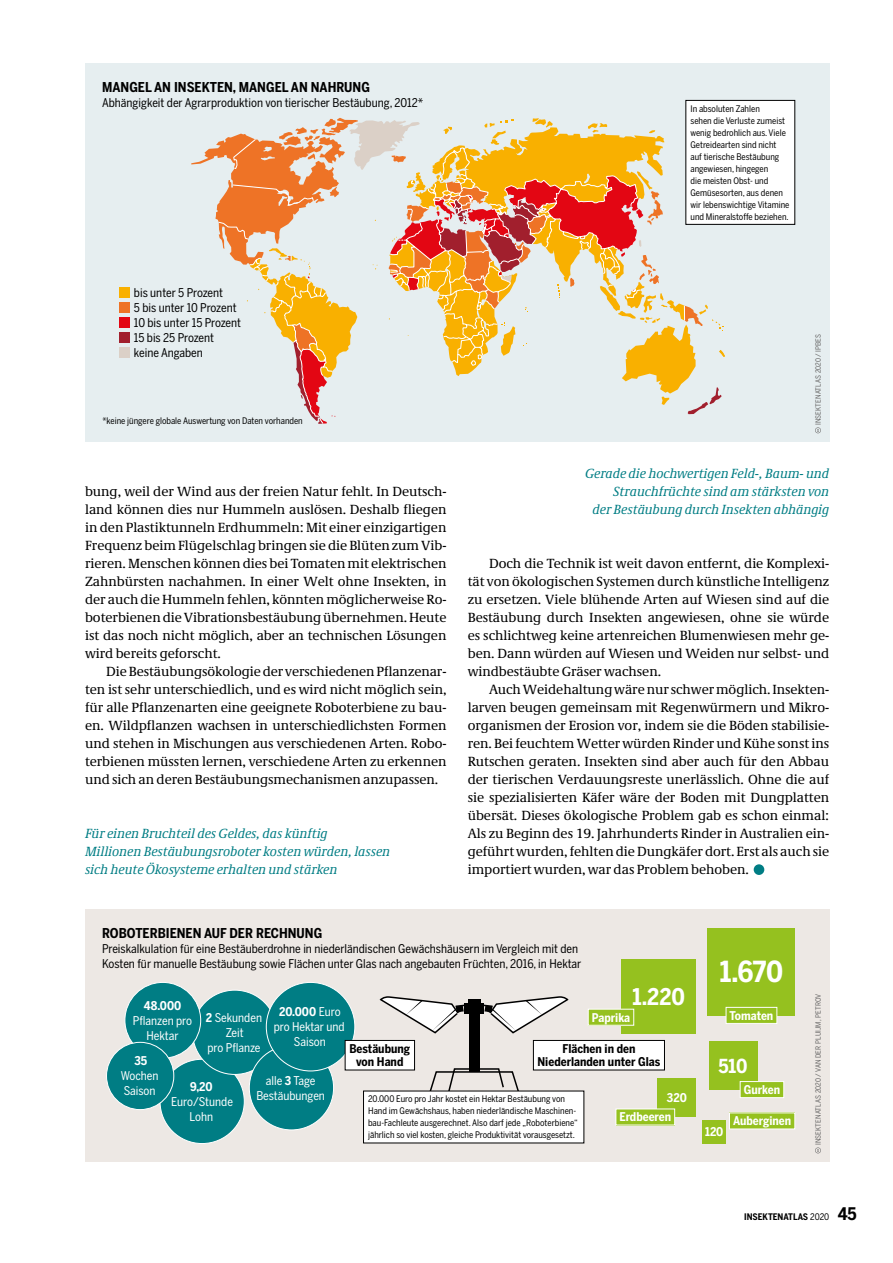
<style>
.page{position:relative;width:893px;height:1263px;background:#fff}
.page>*{position:absolute;margin:0;border:0;box-sizing:border-box;transform-origin:0 0}
.t1{font:700 28.8px "Benton Sans Cond";color:#fff}
.t2{font:700 22.8px "Benton Sans Cond";color:#fff}
.t3{font:700 19.2px "Benton Sans Cond";color:#fff}
.t4{font:13.5px/18px "Demos Pro";letter-spacing:-.005em;color:#000;text-align:justify}
.t5{font:italic 13.5px/18px "Demos Pro";letter-spacing:-.005em;color:#007d84}
.t6{font:700 13.5px "Benton Sans Cond";color:#000}
.t7{font:12px/15px "Benton Sans Cond";color:#000}
.t8{font:12px/15px "Benton Sans Cond";color:#fff;text-align:center}
.t9{font:700 12px "Benton Sans Cond";color:#fff}
.t10{font:700 12px/13.5px "Benton Sans Cond";color:#000;text-align:center}
.t11{font:9px/12px "Benton Sans Cond";color:#000}
.t12{font:700 9px "Benton Sans Cond";color:#000}
.t13{font:7.2px "Benton Sans Cond";letter-spacing:.02em;color:#646363}
.s1{font-weight:700}
.s2{font-weight:400}
.s3{font-size:17.25px}
</style>
<div class="page">
<div style="left:754px;top:864px;width:10px;height:11px;background:#007d84;border-radius:50%"></div>
<div style="left:85px;top:64px;width:744px;height:378px;background:#e6eef0"></div>
<div style="left:85px;top:910px;width:744px;height:252px;background:#ede8e4"></div>
<svg style="left:815px;top:1147px;width:6px;height:6px"></svg>
<svg style="left:815px;top:427px;width:6px;height:6px"></svg>
<div style="left:686px;top:100px;width:109px;height:124px;background:#fff"></div>
<div style="left:685px;top:100px;width:110px;height:125px;border:1px solid #000"></div>
<div style="left:708px;top:928px;width:87px;height:87px;background:#95c11f"></div>
<div style="left:709px;top:1041px;width:48px;height:49px;background:#95c11f"></div>
<div style="left:658px;top:1079px;width:38px;height:38px;background:#95c11f"></div>
<div style="left:703px;top:1120px;width:23px;height:23px;background:#95c11f"></div>
<div style="left:621px;top:959px;width:75px;height:74px;background:#95c11f"></div>
<div style="left:740px;top:1081px;width:44px;height:16px;background:#95c11f"></div>
<div style="left:740px;top:1081px;width:44px;height:17px;border:1px solid #fff"></div>
<div style="left:616px;top:1109px;width:59px;height:16px;background:#95c11f"></div>
<div style="left:615px;top:1108px;width:60px;height:17px;border:1px solid #fff"></div>
<div style="left:588px;top:1009px;width:46px;height:16px;background:#95c11f"></div>
<div style="left:726px;top:1007px;width:51px;height:16px;background:#95c11f"></div>
<div style="left:726px;top:1007px;width:51px;height:17px;border:1px solid #fff"></div>
<div style="left:729px;top:1113px;width:66px;height:16px;background:#95c11f"></div>
<div style="left:469px;top:1013px;width:10px;height:59px;background:#000"></div>
<div style="left:464px;top:1003px;width:20px;height:10px;background:#000"></div>
<div style="left:468px;top:999px;width:13px;height:11px;background:#000"></div>
<svg style="left:379px;top:996px;width:88px;height:38px"></svg>
<svg style="left:481px;top:996px;width:88px;height:38px"></svg>
<svg style="left:428px;top:1067px;width:92px;height:24px"></svg>
<div style="left:363px;top:1091px;width:221px;height:52px;background:#fff"></div>
<div style="left:533px;top:1040px;width:131px;height:30px;background:#fff"></div>
<div style="left:533px;top:1040px;width:132px;height:30px;border:1px solid #000"></div>
<div style="left:160px;top:1059px;width:84px;height:84px;background:#007d84;border-radius:50%"></div>
<div style="left:193px;top:990px;width:84px;height:84px;background:#007d84;border-radius:50%"></div>
<div style="left:125px;top:982px;width:76px;height:76px;background:#007d84;border-radius:50%"></div>
<div style="left:107px;top:1042px;width:67px;height:67px;background:#007d84;border-radius:50%"></div>
<div style="left:106px;top:1042px;width:68px;height:68px;border:1px solid #fff;border-radius:50%"></div>
<div style="left:249px;top:1046px;width:85px;height:84px;background:#007d84;border-radius:50%"></div>
<div style="left:266px;top:982px;width:89px;height:89px;background:#007d84;border-radius:50%"></div>
<div style="left:345px;top:1040px;width:70px;height:30px;background:#fff"></div>
<div style="left:345px;top:1040px;width:70px;height:30px;border:1px solid #000"></div>
<div style="left:119px;top:288px;width:11px;height:10px;background:#f9b000"></div>
<div style="left:119px;top:303px;width:11px;height:10px;background:#ee7326"></div>
<div style="left:119px;top:318px;width:11px;height:10px;background:#e30613"></div>
<div style="left:119px;top:333px;width:11px;height:10px;background:#a11f2d"></div>
<div style="left:119px;top:348px;width:11px;height:10px;background:#dbd0c7"></div>
<svg style="left:191px;top:118px;width:534px;height:306px"></svg>
<p class="t6" style="left:102px;top:79px;width:269px">MANGEL AN INSEKTEN, MANGEL AN NAHRUNG</p>
<p class="t7" style="left:102px;top:95px;width:323px">Abhängigkeit der Agrarproduktion von tierischer Bestäubung, 2012*</p>
<p class="t11" style="left:690px;top:103px;width:100px">In absoluten Zahlen<br>sehen die Verluste zumeist wenig bedrohlich aus. Viele<br>Getreidearten sind nicht auf tierische Bestäubung angewiesen, hingegen<br>die meisten Obst- und<br>Gemüsesorten, aus denen wir lebenswichtige Vitamine und Mineralstoffe beziehen.</p>
<p class="t7" style="left:134px;top:285px;width:109px">bis unter 5 Prozent<br>5 bis unter 10 Prozent<br>10 bis unter 15 Prozent<br>15 bis 25 Prozent keine Angaben</p>
<p class="t11" style="left:102px;top:415px;width:202px">*keine jüngere globale Auswertung von Daten vorhanden</p>
<p class="t4" style="left:85px;top:482px;width:363px">bung, weil der Wind aus der freien Natur fehlt. In Deutsch&shy;land können dies nur Hummeln auslösen. Deshalb fliegen in den Plastiktunneln Erdhummeln: Mit einer einzigartigen Frequenz beim Flügelschlag bringen sie die Blüten zum Vib&shy;rieren. Menschen können dies bei Tomaten mit elektrischen Zahnbürsten nachahmen. In einer Welt ohne Insekten, in der auch die Hummeln fehlen, könnten möglicherweise Ro&shy;boterbienen die Vibrationsbestäubung übernehmen. Heute ist das noch nicht möglich, aber an technischen Lösungen wird bereits geforscht.</p>
<p class="t4" style="left:85px;top:662px;width:363px;text-indent:21px">Die Bestäubungsökologie der verschiedenen Pflanzenar&shy;ten ist sehr unterschiedlich, und es wird nicht möglich sein, für alle Pflanzenarten eine geeignete Roboterbiene zu bau&shy;en. Wildpflanzen wachsen in unterschiedlichsten Formen und stehen in Mischungen aus verschiedenen Arten. Robo&shy;terbienen müssten lernen, verschiedene Arten zu erkennen und sich an deren Bestäubungsmechanismen anzupassen.</p>
<p class="t5" style="left:85px;top:824px;width:307px">Für einen Bruchteil des Geldes, das künftig<br>Millionen Bestäubungsroboter kosten würden, lassen sich heute Ökosysteme erhalten und stärken</p>
<p class="t13" style="left:814px;top:425px;width:93px;rotate:-90deg">INSEKTENATLAS 2020 / IPBES</p>
<p class="t5" style="left:585px;top:464px;width:246px;text-align:right">Gerade die hochwertigen Feld-, Baum- und<br>Strauchfrüchte sind am stärksten von<br>der Bestäubung durch Insekten abhängig</p>
<p class="t4" style="left:468px;top:554px;width:363px;text-indent:21px">Doch die Technik ist weit davon entfernt, die Komplexi&shy;tät von ökologischen Systemen durch künstliche Intelligenz zu ersetzen. Viele blühende Arten auf Wiesen sind auf die Bestäubung durch Insekten angewiesen, ohne sie würde es schlichtweg keine artenreichen Blumenwiesen mehr ge&shy;ben. Dann würden auf Wiesen und Weiden nur selbst- und windbestäubte Gräser wachsen.</p>
<p class="t4" style="left:468px;top:680px;width:363px;text-indent:21px">Auch Weidehaltung wäre nur schwer möglich. Insekten&shy;larven beugen gemeinsam mit Regenwürmern und Mikro&shy;organismen der Erosion vor, indem sie die Böden stabilisie&shy;ren. Bei feuchtem Wetter würden Rinder und Kühe sonst ins Rutschen geraten. Insekten sind aber auch für den Abbau der tierischen Verdauungsreste unerlässlich. Ohne die auf sie spezialisierten Käfer wäre der Boden mit Dungplatten übersät. Dieses ökologische Problem gab es schon einmal:<br>Als zu Beginn des 19. Jahrhunderts Rinder in Australien ein&shy;geführt wurden, fehlten die Dungkäfer dort. Erst als auch sie importiert wurden, war das Problem behoben.</p>
<p class="t6" style="left:102px;top:925px;width:222px">ROBOTERBIENEN AUF DER RECHNUNG</p>
<p class="t7" style="left:102px;top:941px;width:481px">Preiskalkulation für eine Bestäuberdrohne in niederländischen Gewächshäusern im Vergleich mit den<br>Kosten für manuelle Bestäubung sowie Flächen unter Glas nach angebauten Früchten, 2016, in Hektar</p>
<h2 class="t2" style="left:632px;top:983px;width:54px">1.220</h2>
<p class="t9" style="left:144px;top:998px;width:39px">48.000</p>
<p class="t8" style="left:133px;top:1013px;width:61px">Pflanzen pro<br>Hektar</p>
<p class="t9" style="left:134px;top:1054px;width:14px">35</p>
<p class="t8" style="left:121px;top:1069px;width:39px;text-align:left">Wochen<br>Saison</p>
<p class="t8" style="left:256px;top:1073px;width:70px">alle <span class="s1">3</span> Tage<br>Bestäubungen</p>
<p class="t8" style="left:274px;top:1004px;width:72px"><span class="s1">20.000</span> Euro pro Hektar und<br>Saison</p>
<p class="t8" style="left:206px;top:1010px;width:58px"><span class="s1">2</span> Sekunden<br>Zeit<br>pro Pflanze</p>
<p class="t9" style="left:592px;top:1010px;width:40px">Paprika</p>
<p class="t10" style="left:349px;top:1042px;width:62px">Bestäubung von Hand</p>
<p class="t10" style="left:537px;top:1042px;width:124px">Flächen in den<br>Niederlanden unter Glas</p>
<p class="t9" style="left:190px;top:1079px;width:24px">9,20</p>
<p class="t8" style="left:171px;top:1094px;width:63px">Euro/Stunde<br>Lohn</p>
<p class="t9" style="left:667px;top:1091px;width:21px">320</p>
<p class="t11" style="left:368px;top:1093px;width:211px">20.000 Euro pro Jahr kostet ein Hektar Bestäubung von Hand im Gewächshaus, haben niederländische Maschinen&shy;bau-Fachleute ausgerechnet. Also darf jede „Roboterbiene“ jährlich so viel kosten, gleiche Produktivität vorausgesetzt.</p>
<p class="t9" style="left:619px;top:1110px;width:53px">Erdbeeren</p>
<h1 class="t1" style="left:720px;top:955px;width:65px">1.670</h1>
<p class="t9" style="left:730px;top:1008px;width:45px">Tomaten</p>
<h3 class="t3" style="left:718px;top:1054px;width:31px">510</h3>
<p class="t9" style="left:705px;top:1125px;width:20px">120</p>
<p class="t9" style="left:744px;top:1083px;width:38px">Gurken</p>
<p class="t9" style="left:733px;top:1114px;width:60px">Auberginen</p>
<p class="t13" style="left:814px;top:1145px;width:153px;rotate:-90deg">INSEKTENATLAS 2020 / VAN DER PLUIJM, PETROV</p>
<p class="t12" style="left:744px;top:1212px;width:114px">INSEKTENATLAS <span class="s2">2020</span> <span class="s3">45</span></p>
</div>
